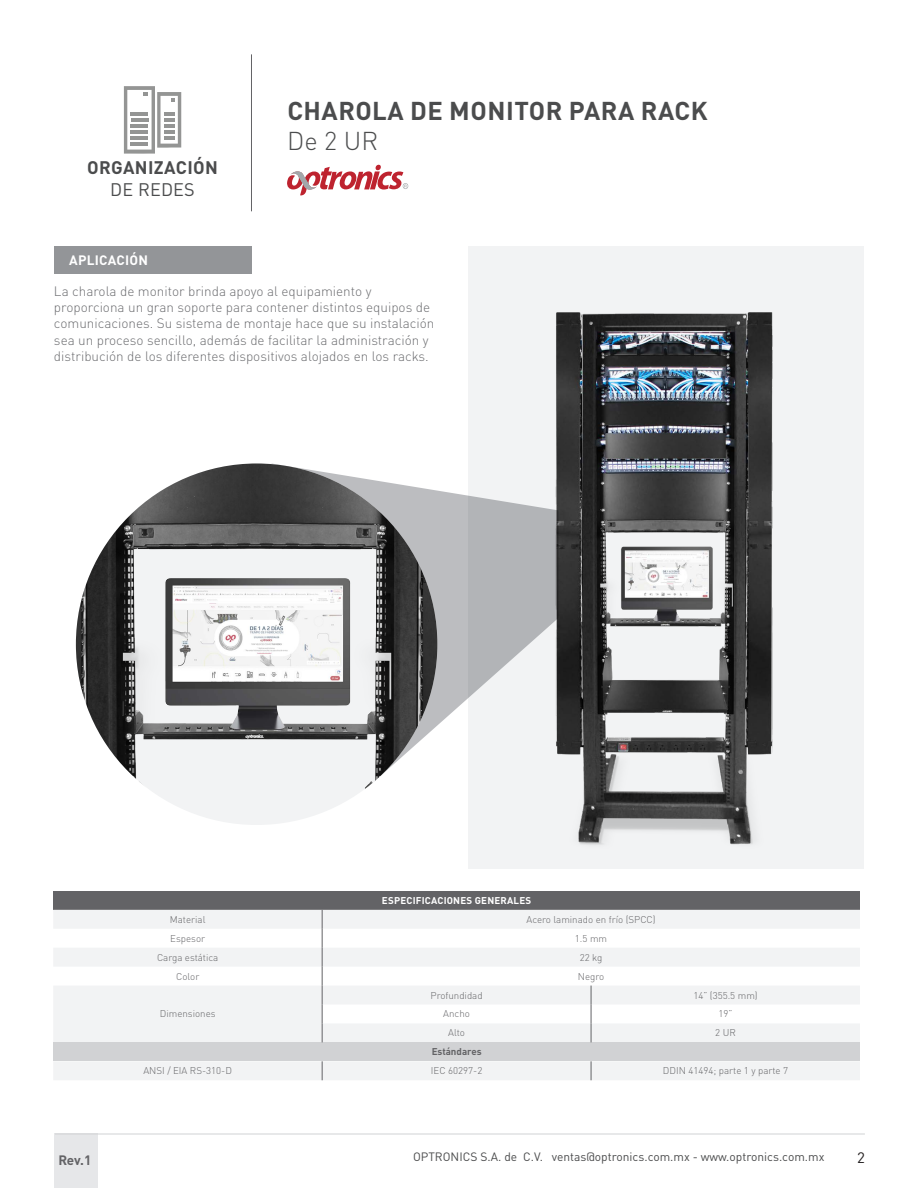
<style>
.page{position:relative;width:918px;height:1188px;background:#fff}
.page>*{position:absolute;margin:0;border:0;box-sizing:border-box;transform-origin:0 0}
.t1{font:700 25.5px "DIN Pro";letter-spacing:.02em;color:#4b4c4d}
.t2{font:300 25.5px "DIN Pro";color:#4b4c4d}
.t3{font:700 18px "DIN Pro";letter-spacing:.02em;color:#4b4c4d}
.t4{font:18px "DIN Pro";letter-spacing:.01em;color:#4b4c4d}
.t5{font:15px "DIN Pro";color:#231f20}
.t6{font:300 13.5px/16.2px "DIN Pro";color:#6c6d70}
.t7{font:700 13.5px "DIN Pro";letter-spacing:.02em;color:#fff}
.t8{font:700 13.5px "DIN Pro";color:#636366}
.t9{font:12px "DIN Pro";color:#4b4c4d}
.t10{font:300 9.75px "DIN Pro";color:#636366}
.t11{font:700 9.75px "DIN Pro";letter-spacing:.02em;color:#fff}
.t12{font:700 9.75px "DIN Pro";color:#636366}
</style>
<div class="page">
<div style="left:54px;top:1134px;width:44px;height:54px;background:#e6e7e9"></div>
<hr style="left:55px;top:1134px;width:810px;height:1px;background:#d1d2d4">
<hr style="left:251px;top:54px;width:1px;height:157px;background:#636366">
<svg style="left:287px;top:165px;width:121px;height:30px"></svg>
<svg style="left:124px;top:86px;width:57px;height:68px"></svg>
<div style="left:469px;top:246px;width:395px;height:622px;background:#f2f3f4"></div>
<div style="left:54px;top:246px;width:198px;height:28px;background:#939598"></div>
<div style="left:53px;top:891px;width:807px;height:19px;background:#636366"></div>
<svg style="left:54px;top:910px;width:806px;height:170px;fill:#f2f3f4"></svg>
<div style="left:53px;top:1042px;width:807px;height:19px;background:#d1d2d4"></div>
<svg style="left:322px;top:910px;width:1px;height:132px"></svg>
<svg style="left:591px;top:986px;width:1px;height:56px"></svg>
<svg style="left:322px;top:1061px;width:1px;height:19px"></svg>
<svg style="left:591px;top:1061px;width:1px;height:19px"></svg>
<img style="left:468px;top:269px;width:395px;height:600px">
<svg style="left:272px;top:464px;width:286px;height:318px"></svg>
<img style="left:76px;top:464px;width:361px;height:361px;border-radius:181px">
<h2 class="t3" style="left:87px;top:153px;width:132px">ORGANIZACIÓN</h2>
<h2 class="t4" style="left:110px;top:177px;width:86px">DE REDES</h2>
<h1 class="t1" style="left:287px;top:89px;width:422px">CHAROLA DE MONITOR PARA RACK</h1>
<h1 class="t2" style="left:287px;top:121px;width:93px">De 2 UR</h1>
<p class="t7" style="left:69px;top:249px;width:80px">APLICACIÓN</p>
<p class="t6" style="left:54px;top:282px;width:382px">La charola de monitor brinda apoyo al equipamiento y proporciona un gran soporte para contener distintos equipos de comunicaciones. Su sistema de montaje hace que su instalación sea un proceso sencillo, además de facilitar la administración y distribución de los diferentes dispositivos alojados en los racks.</p>
<p class="t11" style="left:382px;top:892px;width:151px">ESPECIFICACIONES GENERALES</p>
<p class="t10" style="left:170px;top:912px;width:37px">Material</p>
<p class="t10" style="left:527px;top:912px;width:131px">Acero laminado en frío (SPCC)</p>
<p class="t10" style="left:170px;top:931px;width:36px">Espesor</p>
<p class="t10" style="left:575px;top:931px;width:34px">1.5 mm</p>
<p class="t10" style="left:157px;top:950px;width:63px">Carga estática</p>
<p class="t10" style="left:580px;top:950px;width:24px">22 kg</p>
<p class="t10" style="left:176px;top:969px;width:25px">Color</p>
<p class="t10" style="left:578px;top:969px;width:28px">Negro</p>
<p class="t10" style="left:160px;top:1006px;width:57px">Dimensiones</p>
<p class="t10" style="left:431px;top:987px;width:54px">Profundidad</p>
<p class="t10" style="left:693px;top:987px;width:66px">14” (355.5 mm)</p>
<p class="t10" style="left:443px;top:1006px;width:28px">Ancho</p>
<p class="t10" style="left:718px;top:1006px;width:16px">19”</p>
<p class="t10" style="left:448px;top:1025px;width:18px">Alto</p>
<p class="t10" style="left:715px;top:1025px;width:22px">2 UR</p>
<p class="t12" style="left:432px;top:1044px;width:51px">Estándares</p>
<p class="t10" style="left:143px;top:1063px;width:90px">ANSI / EIA RS-310-D</p>
<p class="t10" style="left:431px;top:1063px;width:53px">IEC 60297-2</p>
<p class="t10" style="left:663px;top:1063px;width:127px">DDIN 41494; parte 1 y parte 7</p>
<p class="t8" style="left:58px;top:1149px;width:34px">Rev.1</p>
<p class="t9" style="left:413px;top:1149px;width:413px">OPTRONICS S.A. de C.V. ventas@optronics.com.mx - www.optronics.com.mx</p>
<p class="t5" style="left:857px;top:1148px;width:9px">2</p>
</div>
